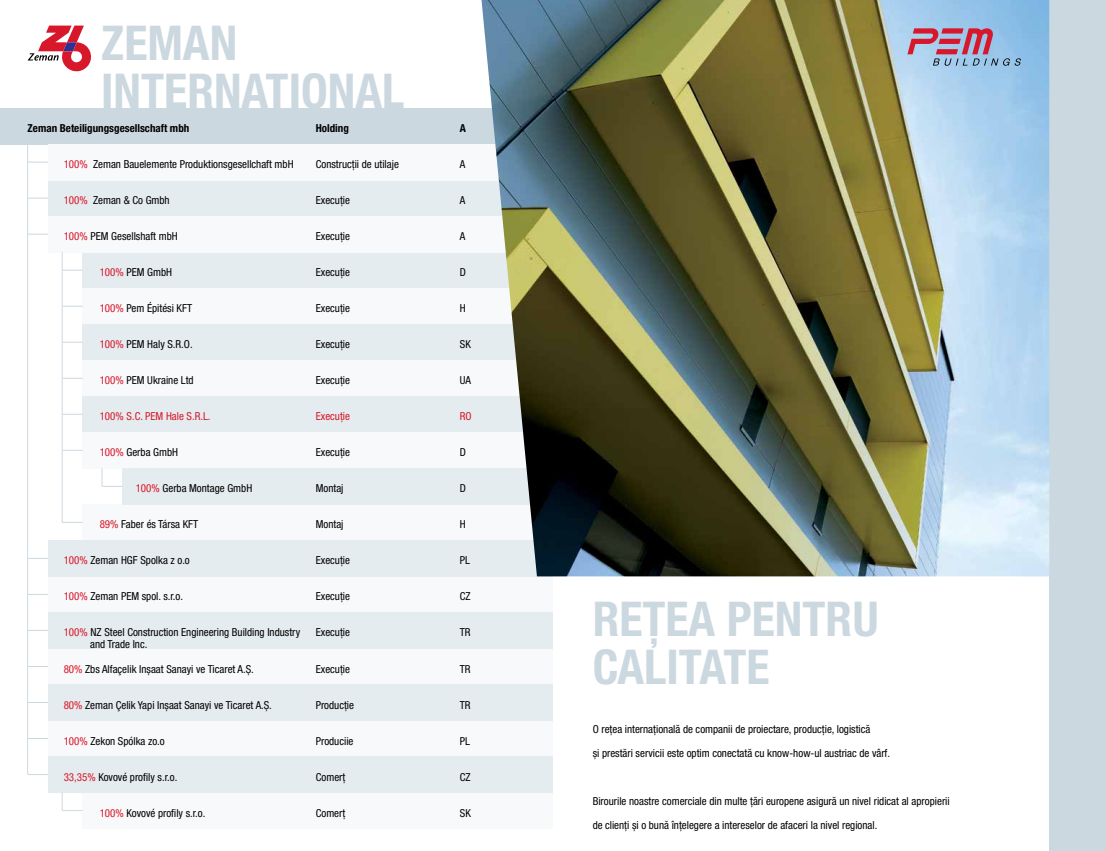
<style>
.page{position:relative;width:1106px;height:851px;background:#fff}
.page>*{position:absolute;margin:0;border:0;box-sizing:border-box;transform-origin:0 0}
.t1{font:700 condensed 48px/48px "Helvetica Neue LT Pro";color:#ccd8df}
.t2{font:condensed 11px/24px "Helvetica Neue LT Pro";color:#000}
.t3{font:700 condensed 11px "Helvetica Neue LT Pro";color:#000}
.t4{font:condensed 11px "Helvetica Neue LT Pro";color:#d7182a}
.s1{color:#d7182a}
</style>
<div class="page">
<div style="left:83px;top:252px;width:470px;height:36px;background:#e5ecef"></div>
<div style="left:0;top:108px;width:553px;height:36px;background:#ccd8df"></div>
<div style="left:48px;top:180px;width:505px;height:36px;background:#e5ecef"></div>
<div style="left:48px;top:144px;width:505px;height:36px;background:#f7f9fa"></div>
<div style="left:48px;top:216px;width:505px;height:36px;background:#f7f9fa"></div>
<div style="left:83px;top:288px;width:470px;height:36px;background:#f7f9fa"></div>
<div style="left:83px;top:324px;width:470px;height:36px;background:#e5ecef"></div>
<div style="left:83px;top:360px;width:470px;height:36px;background:#f7f9fa"></div>
<div style="left:48px;top:576px;width:505px;height:36px;background:#f7f9fa"></div>
<div style="left:48px;top:648px;width:505px;height:36px;background:#f7f9fa"></div>
<div style="left:48px;top:720px;width:505px;height:36px;background:#f7f9fa"></div>
<div style="left:83px;top:396px;width:470px;height:36px;background:#e5ecef"></div>
<div style="left:83px;top:792px;width:470px;height:36px;background:#f7f9fa"></div>
<div style="left:83px;top:504px;width:470px;height:36px;background:#f7f9fa"></div>
<div style="left:83px;top:432px;width:470px;height:36px;background:#f7f9fa"></div>
<div style="left:123px;top:468px;width:430px;height:36px;background:#e5ecef"></div>
<div style="left:48px;top:540px;width:505px;height:36px;background:#e5ecef"></div>
<div style="left:48px;top:612px;width:505px;height:36px;background:#e5ecef"></div>
<div style="left:48px;top:684px;width:505px;height:36px;background:#e5ecef"></div>
<div style="left:48px;top:756px;width:505px;height:36px;background:#e5ecef"></div>
<div style="left:1049px;top:0;width:57px;height:850px;background:#ccd8df"></div>
<svg style="left:28px;top:26px;width:63px;height:46px"></svg>
<hr style="left:27px;top:144px;width:1px;height:630px;background:#ccd8df">
<hr style="left:62px;top:252px;width:1px;height:271px;background:#ccd8df">
<svg style="left:28px;top:162px;width:20px;height:1px"></svg>
<svg style="left:28px;top:198px;width:20px;height:1px"></svg>
<svg style="left:28px;top:234px;width:20px;height:1px"></svg>
<svg style="left:63px;top:270px;width:20px;height:1px"></svg>
<svg style="left:63px;top:306px;width:20px;height:1px"></svg>
<svg style="left:63px;top:342px;width:20px;height:1px"></svg>
<svg style="left:63px;top:378px;width:20px;height:1px"></svg>
<svg style="left:63px;top:414px;width:20px;height:1px"></svg>
<svg style="left:63px;top:450px;width:20px;height:1px"></svg>
<svg style="left:101px;top:468px;width:22px;height:19px"></svg>
<svg style="left:63px;top:522px;width:20px;height:1px"></svg>
<svg style="left:28px;top:558px;width:20px;height:1px"></svg>
<svg style="left:28px;top:594px;width:20px;height:1px"></svg>
<svg style="left:28px;top:630px;width:20px;height:1px"></svg>
<svg style="left:28px;top:666px;width:20px;height:1px"></svg>
<svg style="left:28px;top:702px;width:20px;height:1px"></svg>
<svg style="left:28px;top:738px;width:20px;height:1px"></svg>
<svg style="left:28px;top:774px;width:20px;height:1px"></svg>
<svg style="left:62px;top:792px;width:21px;height:19px"></svg>
<img style="left:481px;top:0;width:568px;height:576px">
<svg style="left:907px;top:28px;width:114px;height:38px;background:#a896b3"></svg>
<h1 class="t1" style="left:101px;top:18px;width:52px">zeman international</h1>
<p class="t3" style="left:28px;top:121px;width:163px">Zeman Beteiligungsgesellschaft mbh</p>
<p class="t3" style="left:316px;top:121px;width:35px">Holding</p>
<p class="t3" style="left:460px;top:121px;width:8px">A</p>
<p class="t2" style="left:64px;top:152px;width:231px"><span class="s1">100%</span> Zeman Bauelemente Produktionsgesellchaft mbH</p>
<p class="t2" style="left:316px;top:152px;width:85px">Construcții de utilaje</p>
<p class="t2" style="left:460px;top:152px;width:7px">A</p>
<p class="t2" style="left:64px;top:188px;width:108px"><span class="s1">100%</span> Zeman &amp; Co Gmbh</p>
<p class="t2" style="left:316px;top:188px;width:36px">Execuție</p>
<p class="t2" style="left:460px;top:188px;width:7px">A</p>
<p class="t2" style="left:64px;top:224px;width:115px"><span class="s1">100%</span> PEM Gesellshaft mbH</p>
<p class="t2" style="left:316px;top:224px;width:36px">Execuție</p>
<p class="t2" style="left:460px;top:224px;width:7px">A</p>
<p class="t2" style="left:100px;top:260px;width:74px"><span class="s1">100%</span> PEM GmbH</p>
<p class="t2" style="left:316px;top:260px;width:36px">Execuție</p>
<p class="t2" style="left:460px;top:260px;width:8px">D</p>
<p class="t2" style="left:100px;top:296px;width:94px"><span class="s1">100%</span> Pem Épitési KFT</p>
<p class="t2" style="left:316px;top:296px;width:36px">Execuție</p>
<p class="t2" style="left:460px;top:296px;width:7px">H</p>
<p class="t2" style="left:100px;top:332px;width:94px"><span class="s1">100%</span> PEM Haly S.R.O.</p>
<p class="t2" style="left:316px;top:332px;width:36px">Execuție</p>
<p class="t2" style="left:460px;top:332px;width:12px">SK</p>
<p class="t2" style="left:100px;top:368px;width:96px"><span class="s1">100%</span> PEM Ukraine Ltd</p>
<p class="t2" style="left:316px;top:368px;width:36px">Execuție</p>
<p class="t2" style="left:460px;top:368px;width:13px">UA</p>
<p class="t4" style="left:100px;top:410px;width:112px">100% S.C. PEM Hale S.R.L.</p>
<p class="t4" style="left:316px;top:410px;width:36px">Execuție</p>
<p class="t4" style="left:460px;top:410px;width:13px">RO</p>
<p class="t2" style="left:100px;top:440px;width:80px"><span class="s1">100%</span> Gerba GmbH</p>
<p class="t2" style="left:316px;top:440px;width:36px">Execuție</p>
<p class="t2" style="left:460px;top:440px;width:8px">D</p>
<p class="t2" style="left:136px;top:476px;width:118px"><span class="s1">100%</span> Gerba Montage GmbH</p>
<p class="t2" style="left:316px;top:476px;width:29px">Montaj</p>
<p class="t2" style="left:460px;top:476px;width:8px">D</p>
<p class="t2" style="left:100px;top:512px;width:100px"><span class="s1">89%</span> Faber és Társa KFT</p>
<p class="t2" style="left:316px;top:512px;width:29px">Montaj</p>
<p class="t2" style="left:460px;top:512px;width:7px">H</p>
<p class="t2" style="left:64px;top:548px;width:128px"><span class="s1">100%</span> Zeman HGF Spolka z o.o</p>
<p class="t2" style="left:316px;top:548px;width:36px">Execuție</p>
<p class="t2" style="left:460px;top:548px;width:12px">PL</p>
<p class="t2" style="left:64px;top:584px;width:121px"><span class="s1">100%</span> Zeman PEM spol. s.r.o.</p>
<p class="t2" style="left:316px;top:584px;width:36px">Execuție</p>
<p class="t2" style="left:460px;top:584px;width:12px">CZ</p>
<p class="t2" style="left:64px;top:620px;width:238px"><span class="s1">100%</span> NZ Steel Construction Engineering Building Industry</p>
<p class="t2" style="left:316px;top:620px;width:36px">Execuție</p>
<p class="t2" style="left:460px;top:620px;width:12px">TR</p>
<p class="t2" style="left:64px;top:656px;width:192px"><span class="s1">80%</span> Zbs Alfaçelik Inșaat Sanayi ve Ticaret A.Ș.</p>
<p class="t2" style="left:316px;top:656px;width:36px">Execuție</p>
<p class="t2" style="left:460px;top:656px;width:12px">TR</p>
<p class="t2" style="left:64px;top:692px;width:210px"><span class="s1">80%</span> Zeman çelik Yapi Inșaat Sanayi ve Ticaret A.Ș.</p>
<p class="t2" style="left:316px;top:692px;width:40px">Producție</p>
<p class="t2" style="left:460px;top:692px;width:12px">TR</p>
<p class="t2" style="left:64px;top:728px;width:103px"><span class="s1">100%</span> Zekon Spólka zo.o</p>
<p class="t2" style="left:316px;top:728px;width:39px">Produciie</p>
<p class="t2" style="left:460px;top:728px;width:12px">PL</p>
<p class="t2" style="left:64px;top:764px;width:115px"><span class="s1">33,35%</span> Kovové profily s.r.o.</p>
<p class="t2" style="left:316px;top:764px;width:31px">Comerț</p>
<p class="t2" style="left:460px;top:764px;width:12px">CZ</p>
<p class="t2" style="left:100px;top:800px;width:107px"><span class="s1">100%</span> Kovové profily s.r.o.</p>
<p class="t2" style="left:316px;top:800px;width:31px">Comerț</p>
<p class="t2" style="left:460px;top:800px;width:12px">SK</p>
<p class="t2" style="left:90px;top:632px;width:59px">and Trade Inc.</p>
<h1 class="t1" style="left:592px;top:594px;width:287px">REȚEA PENTRU<br>CALITATE</h1>
<p class="t2" style="left:592px;top:716px;width:299px">O rețea internațională de companii de proiectare, producție, logistică<br>și prestări servicii este optim conectată cu know-how-ul austriac de vârf.</p>
<p class="t2" style="left:592px;top:788px;width:358px">Birourile noastre comerciale din multe țări europene asigură un nivel ridicat al apropierii de clienți și o bună înțelegere a intereselor de afaceri la nivel regional.</p>
</div>
